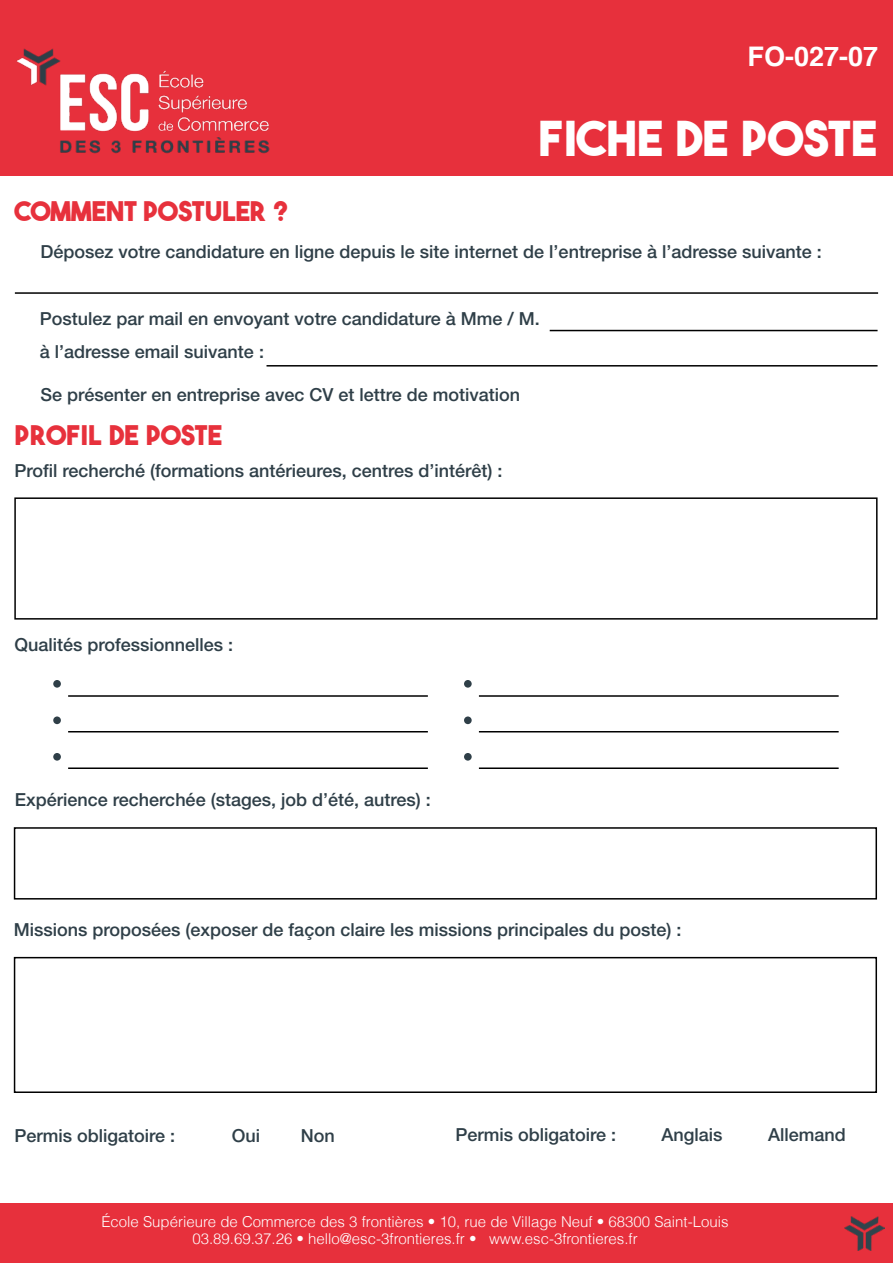
<style>
.page{position:relative;width:893px;height:1263px;background:#fff}
.page>*{position:absolute;margin:0;border:0;box-sizing:border-box;transform-origin:0 0}
.t1{font:700 48px "The Bold Font";color:#fff}
.t2{font:700 27px "The Bold Font";color:#e7313c}
.t3{font:700 27px "Helvetica";color:#fff}
.t4{font:500 18px "Helvetica Neue";color:#2f3f48}
.t5{font:300 15px/16.5px "Helvetica";color:#fff;text-align:center}
</style>
<div class="page">
<div style="left:0;top:0;width:893px;height:176px;background:#e7303c"></div>
<img style="left:16px;top:48px;width:254px;height:106px">
<div style="left:0;top:1203px;width:893px;height:60px;background:#e7303c"></div>
<img style="left:844px;top:1216px;width:40px;height:34px">
<div style="left:14px;top:497px;width:863px;height:123px;border:2px solid #000"></div>
<hr style="left:68px;top:695px;width:360px;height:2px;background:#000">
<hr style="left:479px;top:695px;width:360px;height:2px;background:#000">
<hr style="left:15px;top:292px;width:863px;height:2px;background:#000">
<hr style="left:266px;top:365px;width:611px;height:2px;background:#000">
<hr style="left:550px;top:330px;width:327px;height:1px;background:#000">
<hr style="left:68px;top:731px;width:360px;height:1px;background:#000">
<hr style="left:479px;top:731px;width:360px;height:1px;background:#000">
<hr style="left:68px;top:767px;width:360px;height:2px;background:#000">
<hr style="left:479px;top:767px;width:360px;height:2px;background:#000">
<div style="left:53px;top:680px;width:8px;height:8px;background:#2f3f48;border-radius:50%"></div>
<div style="left:464px;top:680px;width:8px;height:8px;background:#2f3f48;border-radius:50%"></div>
<div style="left:53px;top:716px;width:8px;height:8px;background:#2f3f48;border-radius:50%"></div>
<div style="left:464px;top:716px;width:8px;height:8px;background:#2f3f48;border-radius:50%"></div>
<div style="left:53px;top:753px;width:8px;height:8px;background:#2f3f48;border-radius:50%"></div>
<div style="left:464px;top:753px;width:8px;height:8px;background:#2f3f48;border-radius:50%"></div>
<div style="left:14px;top:957px;width:863px;height:136px;border:2px solid #000"></div>
<div style="left:14px;top:827px;width:863px;height:72px;border:2px solid #000"></div>
<h2 class="t3" style="left:747px;top:35px;width:132px">FO-027-07</h2>
<h2 class="t2" style="left:15px;top:194px;width:275px">COMMENT POSTULER ?</h2>
<h1 class="t1" style="left:538px;top:108px;width:341px">FICHE DE POSTE</h1>
<p class="t4" style="left:40px;top:241px;width:783px">Déposez votre candidature en ligne depuis le site internet de l’entreprise à l’adresse suivante :</p>
<p class="t4" style="left:40px;top:308px;width:501px">Postulez par mail en envoyant votre candidature à Mme / M.</p>
<p class="t4" style="left:40px;top:341px;width:226px">à l’adresse email suivante :</p>
<p class="t4" style="left:40px;top:384px;width:481px">Se présenter en entreprise avec CV et lettre de motivation</p>
<h2 class="t2" style="left:14px;top:418px;width:210px">PROFIL DE POSTE</h2>
<p class="t4" style="left:14px;top:460px;width:490px">Profil recherché (formations antérieures, centres d’intérêt) :</p>
<p class="t4" style="left:14px;top:634px;width:220px">Qualités professionnelles :</p>
<p class="t4" style="left:15px;top:789px;width:417px">Expérience recherchée (stages, job d’été, autres) :</p>
<p class="t4" style="left:14px;top:919px;width:669px">Missions proposées (exposer de façon claire les missions principales du poste) :</p>
<p class="t4" style="left:14px;top:1124px;width:162px">Permis obligatoire :</p>
<p class="t4" style="left:232px;top:1124px;width:30px">Oui</p>
<p class="t4" style="left:301px;top:1124px;width:36px">Non</p>
<p class="t4" style="left:455px;top:1124px;width:162px">Permis obligatoire :</p>
<p class="t4" style="left:661px;top:1124px;width:63px">Anglais</p>
<p class="t4" style="left:768px;top:1124px;width:79px">Allemand</p>
<p class="t5" style="left:101px;top:1214px;width:629px">École Supérieure de Commerce des 3 frontières • 10, rue de Village Neuf • 68300 Saint-Louis<br>03.89.69.37.26 • hello@esc-3frontieres.fr • www.esc-3frontieres.fr</p>
</div>
